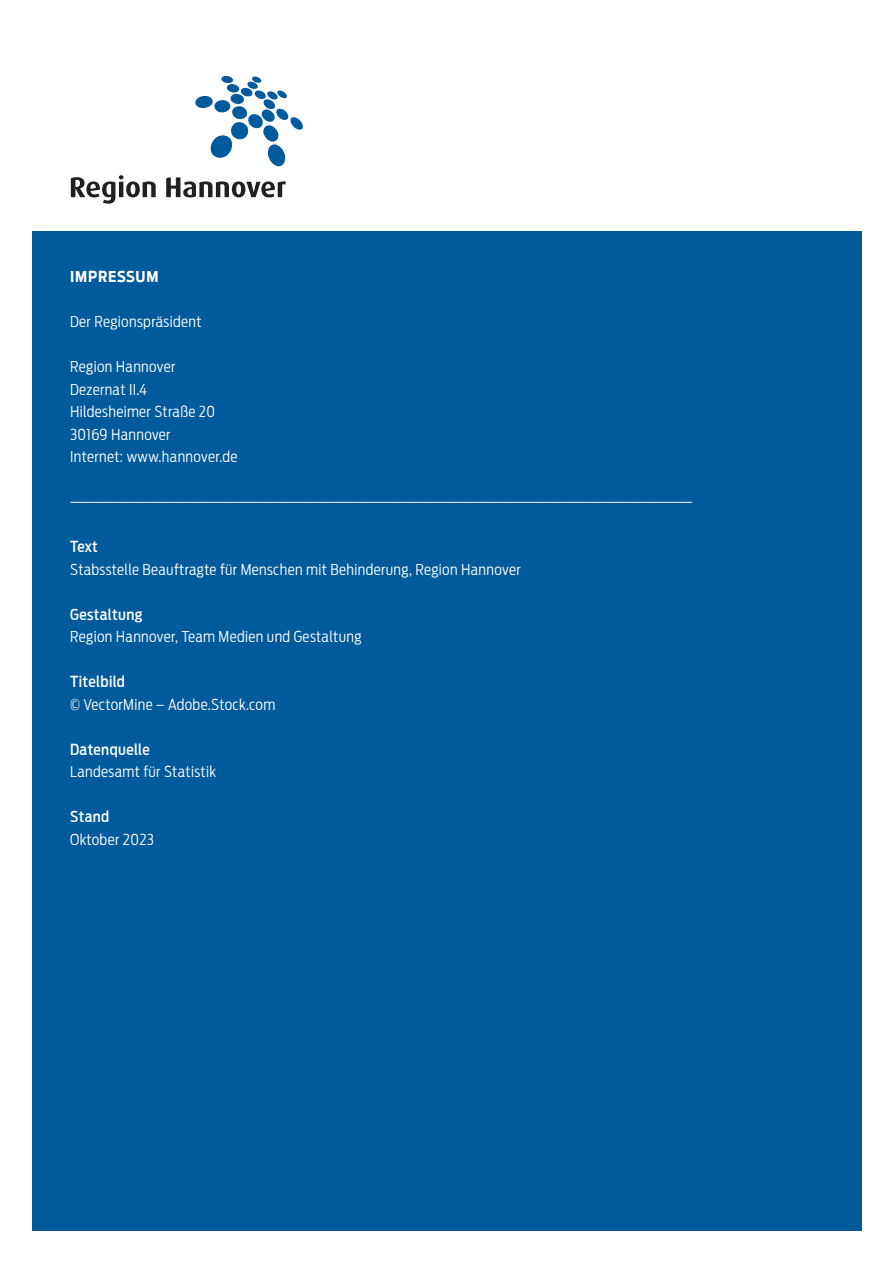
<style>
.page{position:relative;width:893px;height:1263px;background:#fff}
.page>*{position:absolute;margin:0;border:0;box-sizing:border-box;transform-origin:0 0}
.t1{font:300 15px/22.5px "Antenna Cond";letter-spacing:.025em;color:#fff}
.t2{font:500 15px "Antenna Cond";letter-spacing:.025em;color:#fff}
.t3{font:700 15px "Antenna Cond";letter-spacing:.05em;color:#fff}
</style>
<div class="page">
<div style="left:32px;top:232px;width:829px;height:999px;background:#005a9c"></div>
<svg style="left:71px;top:175px;width:85px;height:29px"></svg>
<svg style="left:166px;top:177px;width:120px;height:20px"></svg>
<svg style="left:195px;top:76px;width:108px;height:90px"></svg>
<p class="t3" style="left:70px;top:268px;width:90px">IMPRESSUM</p>
<p class="t1" style="left:70px;top:310px;width:133px">Der Regionspräsident</p>
<p class="t1" style="left:70px;top:355px;width:169px">Region Hannover<br>Dezernat II.4<br>Hildesheimer Straße 20<br>30169 Hannover<br>Internet: www.hannover.de</p>
<p class="t1" style="left:70px;top:490px;width:624px">–––––––––––––––––––––––––––––––––––––––––––––––––––––––––––––––––––––––––––––––––––––––––––</p>
<p class="t2" style="left:70px;top:538px;width:29px">Text</p>
<p class="t1" style="left:70px;top:558px;width:452px">Stabsstelle Beauftragte für Menschen mit Behinderung, Region Hannover</p>
<p class="t2" style="left:70px;top:605px;width:74px">Gestaltung</p>
<p class="t1" style="left:70px;top:625px;width:293px">Region Hannover, Team Medien und Gestaltung</p>
<p class="t2" style="left:70px;top:673px;width:56px">Titelbild</p>
<p class="t1" style="left:70px;top:693px;width:207px">© VectorMine – Adobe.Stock.com</p>
<p class="t2" style="left:70px;top:740px;width:81px">Datenquelle</p>
<p class="t1" style="left:70px;top:760px;width:148px">Landesamt für Statistik</p>
<p class="t2" style="left:70px;top:808px;width:41px">Stand</p>
<p class="t1" style="left:70px;top:828px;width:85px">Oktober 2023</p>
</div>
